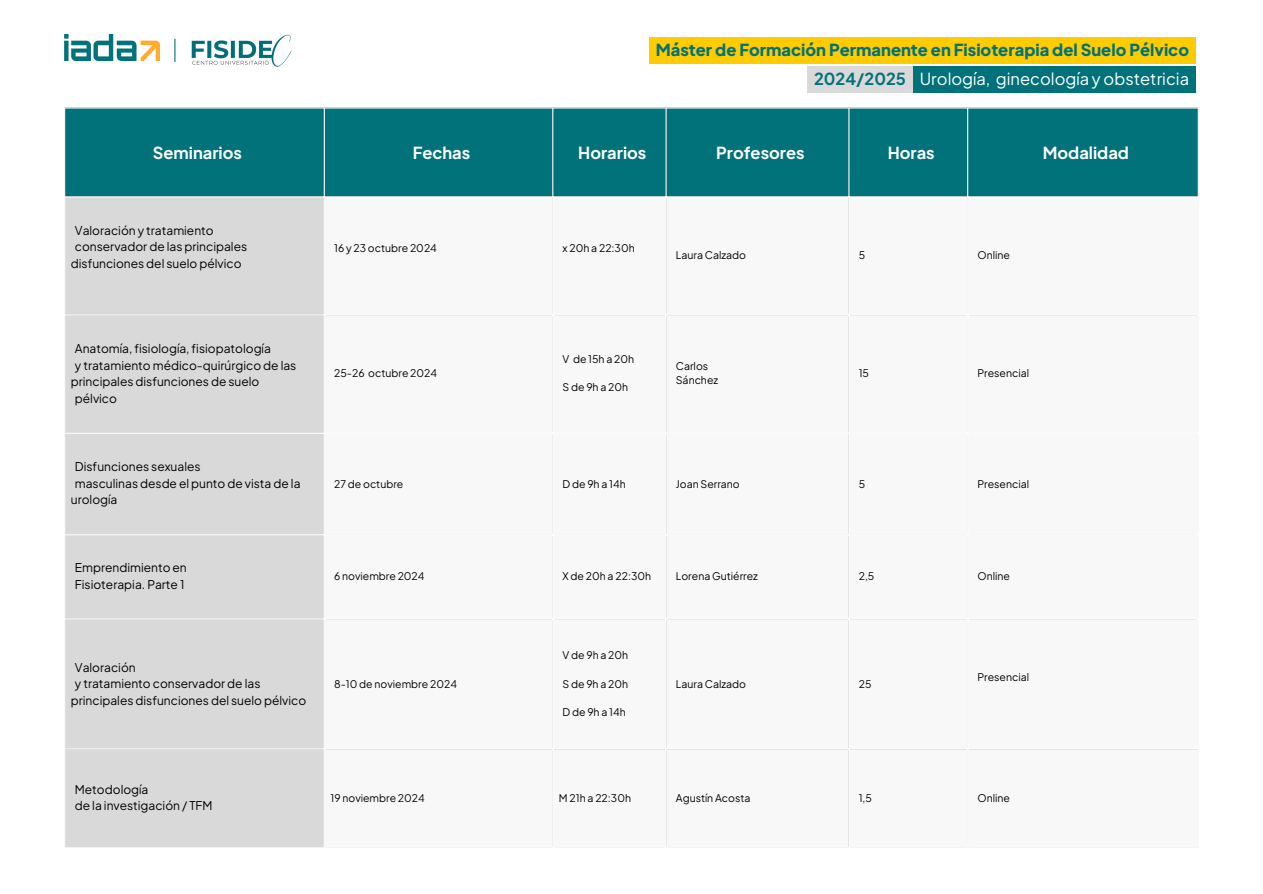
<style>
.page{position:relative;width:1263px;height:894px;background:#fff}
.page>*{position:absolute;margin:0;border:0;box-sizing:border-box;transform-origin:0 0}
.t1{font:800 16.5px "Plus Jakarta Sans";color:#01727a}
.t2{font:700 16.5px "Plus Jakarta Sans";color:#fff}
.t3{font:16.5px "Plus Jakarta Sans";color:#fff}
.t4{font:700 16.5px "Plus Jakarta Sans";color:#01727a}
.t5{font:12px/16.6px "Plus Jakarta Sans";color:#000}
.t6{font:10.5px "Plus Jakarta Sans";color:#000}
.t7{font:10.5px "Plus Jakarta Sans";letter-spacing:.085em;color:#000}
</style>
<div class="page">
<div style="left:65px;top:108px;width:1133px;height:88px;background:#01727a"></div>
<div style="left:65px;top:197px;width:259px;height:649px;background:#d9d9d9"></div>
<svg style="left:325px;top:315px;width:872px;height:435px"></svg>
<hr style="left:324px;top:108px;width:1px;height:738px;background:#fff">
<hr style="left:552px;top:108px;width:1px;height:738px;background:#fff">
<hr style="left:665px;top:108px;width:2px;height:738px;background:#fff">
<hr style="left:848px;top:108px;width:1px;height:738px;background:#fff">
<hr style="left:967px;top:108px;width:1px;height:738px;background:#fff">
<hr style="left:64px;top:314px;width:1135px;height:1px;background:#fff">
<hr style="left:64px;top:432px;width:1135px;height:2px;background:#fff">
<hr style="left:64px;top:534px;width:1135px;height:1px;background:#fff">
<hr style="left:64px;top:618px;width:1135px;height:1px;background:#fff">
<hr style="left:64px;top:748px;width:1135px;height:1px;background:#fff">
<img style="left:64px;top:34px;width:96px;height:26px">
<img style="left:183px;top:34px;width:116px;height:74px">
<div style="left:649px;top:37px;width:547px;height:27px;background:#ffcb01"></div>
<div style="left:913px;top:66px;width:283px;height:27px;background:#01727a"></div>
<div style="left:807px;top:66px;width:106px;height:27px;background:#d9d9d9"></div>
<svg style="left:174px;top:39px;width:1px;height:23px"></svg>
<p class="t1" style="left:656px;top:39px;width:535px">Máster de Formación Permanente en Fisioterapia del Suelo Pélvico</p>
<p class="t4" style="left:814px;top:68px;width:93px">2024/2025</p>
<p class="t3" style="left:920px;top:68px;width:271px">Urología, ginecología y obstetricia</p>
<p class="t2" style="left:153px;top:142px;width:91px">Seminarios</p>
<h1 class="t2" style="left:413px;top:142px;width:59px">Fechas</h1>
<h1 class="t2" style="left:578px;top:142px;width:70px">Horarios</h1>
<p class="t2" style="left:716px;top:142px;width:90px">Profesores</p>
<p class="t2" style="left:888px;top:142px;width:49px">Horas</p>
<p class="t2" style="left:1043px;top:142px;width:88px">Modalidad</p>
<p class="t5" style="left:75px;top:221px;width:140px">Valoración y tratamiento</p>
<p class="t5" style="left:71px;top:238px;width:178px;text-align:center">conservador de las principales disfunciones del suelo pélvico</p>
<p class="t6" style="left:334px;top:241px;width:104px">16 y 23 octubre 2024</p>
<p class="t6" style="left:563px;top:241px;width:74px">x 20h a 22:30h</p>
<p class="t5" style="left:75px;top:339px;width:197px">Anatomía, fisiología, fisiopatología</p>
<p class="t5" style="left:71px;top:356px;width:227px;text-indent:4px">y tratamiento médico-quirúrgico de las principales disfunciones de suelo</p>
<p class="t5" style="left:75px;top:389px;width:44px">pélvico</p>
<p class="t6" style="left:334px;top:366px;width:105px">25-26 octubre 2024</p>
<p class="t6" style="left:563px;top:352px;width:73px">V de 15h a 20h</p>
<p class="t7" style="left:563px;top:380px;width:67px">Sde9ha20h</p>
<p class="t6" style="left:676px;top:248px;width:72px">Laura Calzado</p>
<p class="t6" style="left:859px;top:248px;width:8px">5</p>
<p class="t6" style="left:977px;top:248px;width:34px">Online</p>
<p class="t6" style="left:676px;top:359px;width:34px">Carlos</p>
<p class="t6" style="left:676px;top:373px;width:44px">Sánchez</p>
<p class="t6" style="left:859px;top:366px;width:12px">15</p>
<p class="t6" style="left:977px;top:366px;width:53px">Presencial</p>
<p class="t5" style="left:75px;top:457px;width:127px">Disfunciones sexuales</p>
<p class="t5" style="left:71px;top:474px;width:231px;text-indent:4px">masculinas desde el punto de vista de la urología</p>
<p class="t6" style="left:334px;top:476px;width:71px">27 de octubre</p>
<p class="t7" style="left:563px;top:476px;width:65px">Dde9ha14h</p>
<p class="t6" style="left:676px;top:476px;width:65px">Joan Serrano</p>
<p class="t6" style="left:859px;top:476px;width:8px">5</p>
<p class="t6" style="left:977px;top:476px;width:53px">Presencial</p>
<p class="t5" style="left:75px;top:559px;width:113px">Emprendimiento en</p>
<p class="t5" style="left:75px;top:575px;width:111px">Fisioterapia. Parte 1</p>
<p class="t6" style="left:334px;top:569px;width:92px">6 noviembre 2024</p>
<p class="t6" style="left:563px;top:569px;width:90px">X de 20h a 22:30h</p>
<p class="t6" style="left:676px;top:569px;width:84px">Lorena Gutiérrez</p>
<p class="t6" style="left:859px;top:569px;width:17px">2,5</p>
<p class="t6" style="left:977px;top:569px;width:34px">Online</p>
<p class="t5" style="left:75px;top:658px;width:62px">Valoración</p>
<p class="t5" style="left:71px;top:675px;width:237px;text-indent:4px">y tratamiento conservador de las principales disfunciones del suelo pélvico</p>
<p class="t6" style="left:334px;top:676px;width:124px">8-10 de noviembre 2024</p>
<p class="t7" style="left:563px;top:648px;width:67px">Vde9ha20h</p>
<p class="t7" style="left:563px;top:676px;width:67px">Sde9ha20h</p>
<p class="t7" style="left:563px;top:704px;width:65px">Dde9ha14h</p>
<p class="t6" style="left:676px;top:676px;width:72px">Laura Calzado</p>
<p class="t6" style="left:859px;top:676px;width:14px">25</p>
<p class="t6" style="left:977px;top:669px;width:53px">Presencial</p>
<p class="t5" style="left:75px;top:780px;width:75px">Metodología</p>
<p class="t5" style="left:75px;top:797px;width:139px">de la investigación / TFM</p>
<p class="t6" style="left:330px;top:790px;width:96px">19 noviembre 2024</p>
<p class="t6" style="left:559px;top:790px;width:74px">M 21h a 22:30h</p>
<p class="t6" style="left:676px;top:790px;width:76px">Agustín Acosta</p>
<p class="t6" style="left:859px;top:790px;width:15px">1,5</p>
<p class="t6" style="left:977px;top:790px;width:34px">Online</p>
</div>
